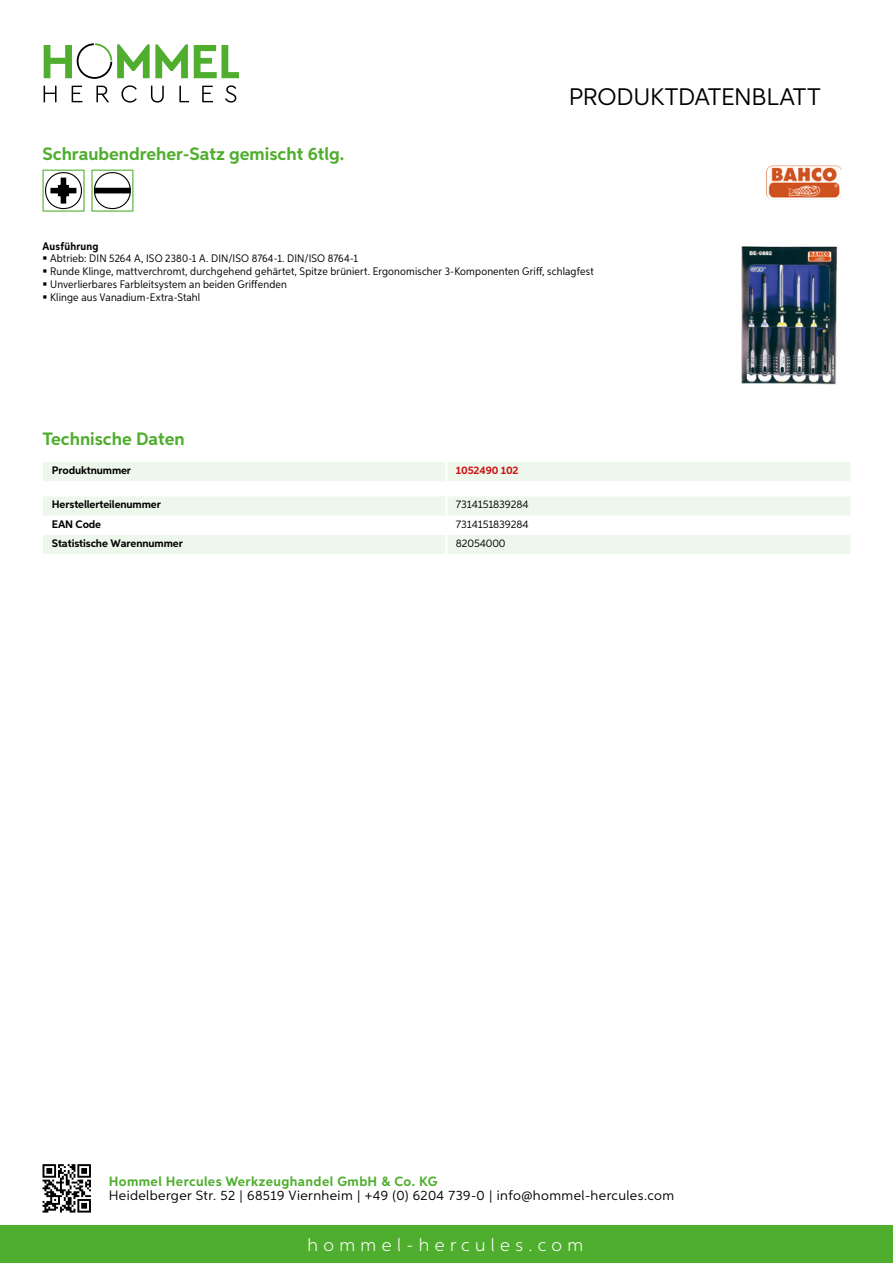
<style>
.page{position:relative;width:893px;height:1263px;background:#fff}
.page>*{position:absolute;margin:0;border:0;box-sizing:border-box;transform-origin:0 0}
.t1{font:24px "Aspira";letter-spacing:-.01em;color:#000}
.t2{font:700 18px "Aspira";color:#50ae2f}
.t3{font:300 18px "Aspira";letter-spacing:.3em;color:#fff}
.t4{font:13.5px "Aspira";letter-spacing:.03em;color:#000}
.t5{font:700 13.5px "Aspira";letter-spacing:.03em;color:#50ae2f}
.t6{font:10.95px/12.8px "Aspira Nar";letter-spacing:.015em;color:#000}
.t7{font:700 10.95px "Aspira";letter-spacing:-.01em;color:#000}
.t8{font:10.95px "Aspira";letter-spacing:-.01em;color:#000}
.t9{font:700 10.95px "Aspira";letter-spacing:-.01em;color:#cd1013}
.t10{font:700 10.95px "Aspira Nar";letter-spacing:.02em;color:#000}
</style>
<div class="page">
<div style="left:0;top:1226px;width:893px;height:37px;background:#50ae2f"></div>
<svg style="left:43px;top:1164px;width:48px;height:48px"></svg>
<svg style="left:194px;top:45px;width:45px;height:33px"></svg>
<svg style="left:44px;top:43px;width:144px;height:36px"></svg>
<svg style="left:44px;top:86px;width:13px;height:16px"></svg>
<svg style="left:72px;top:86px;width:10px;height:16px"></svg>
<svg style="left:96px;top:86px;width:13px;height:16px"></svg>
<svg style="left:121px;top:85px;width:16px;height:18px"></svg>
<svg style="left:151px;top:86px;width:13px;height:17px"></svg>
<svg style="left:179px;top:86px;width:10px;height:16px"></svg>
<svg style="left:202px;top:86px;width:11px;height:16px"></svg>
<svg style="left:225px;top:85px;width:11px;height:18px"></svg>
<div style="left:43px;top:462px;width:807px;height:19px;background:#eef7eb"></div>
<hr style="left:445px;top:462px;width:3px;height:19px;background:#fff">
<svg style="left:43px;top:497px;width:807px;height:57px"></svg>
<hr style="left:445px;top:535px;width:3px;height:19px;background:#fff">
<svg style="left:43px;top:170px;width:42px;height:42px"></svg>
<svg style="left:91px;top:170px;width:42px;height:42px"></svg>
<img style="left:741px;top:246px;width:97px;height:139px">
<img style="left:766px;top:166px;width:76px;height:33px">
<h2 class="t2" style="left:43px;top:142px;width:303px">Schraubendreher-Satz gemischt 6tlg.</h2>
<h1 class="t1" style="left:569px;top:82px;width:253px">Produktdatenblatt</h1>
<p class="t10" style="left:43px;top:239px;width:58px">Ausführung</p>
<p class="t6" style="left:50px;top:252px;width:545px">Abtrieb: DIN 5264 A, ISO 2380-1 A. DIN/ISO 8764-1. DIN/ISO 8764-1<br>Runde Klinge, mattverchromt, durchgehend gehärtet, Spitze brüniert. Ergonomischer 3-Komponenten Griff, schlagfest Unverlierbares Farbleitsystem an beiden Griffenden<br>Klinge aus Vanadium-Extra-Stahl</p>
<h2 class="t2" style="left:43px;top:428px;width:144px">Technische Daten</h2>
<p class="t7" style="left:52px;top:463px;width:81px">Produktnummer</p>
<p class="t9" style="left:456px;top:463px;width:64px">1052490 102</p>
<p class="t7" style="left:52px;top:498px;width:111px">Herstellerteilenummer</p>
<p class="t8" style="left:456px;top:498px;width:74px">7314151839284</p>
<p class="t7" style="left:52px;top:517px;width:51px">EAN Code</p>
<p class="t8" style="left:456px;top:517px;width:74px">7314151839284</p>
<p class="t7" style="left:52px;top:536px;width:132px">Statistische Warennummer</p>
<p class="t8" style="left:456px;top:536px;width:51px">82054000</p>
<p class="t5" style="left:109px;top:1172px;width:330px">Hommel Hercules Werkzeughandel GmbH &amp; Co. KG</p>
<p class="t4" style="left:109px;top:1187px;width:567px">Heidelberger Str. 52 | 68519 Viernheim | +49 (0) 6204 739-0 | info@hommel-hercules.com</p>
<h2 class="t3" style="left:307px;top:1234px;width:277px">hommel-hercules.com</h2>
</div>
